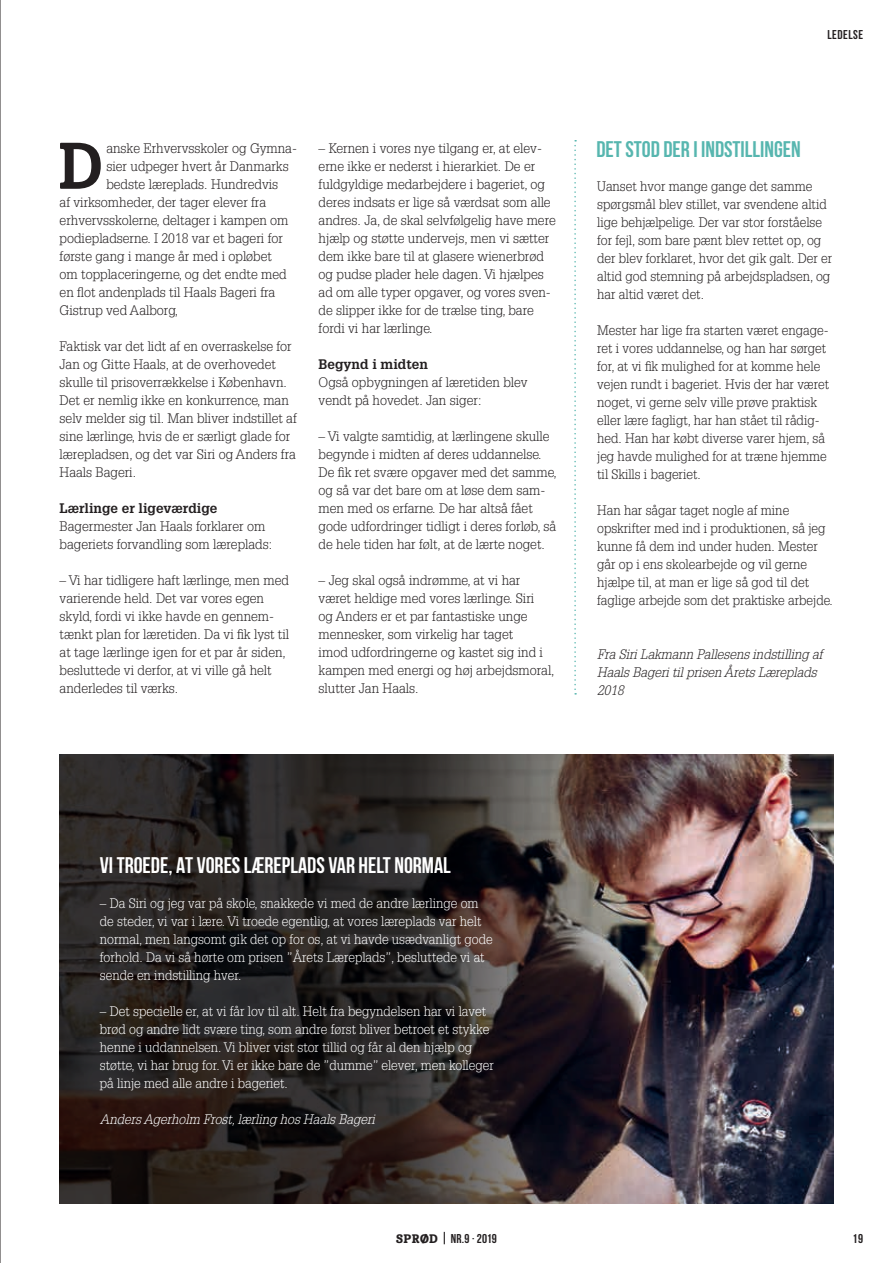
<style>
.page{position:relative;width:893px;height:1263px;background:#fff}
.page>*{position:absolute;margin:0;border:0;box-sizing:border-box;transform-origin:0 0}
.t1{font:63.75px "Cabrito Con Bol";color:#231f20}
.t2{font:700 22.5px "Bebas Neue";color:#fff}
.t3{font:700 22.5px "Bebas Neue";color:#57b6af}
.t4{font:300 13.5px/18px "Glypha LT Std";color:#231f20}
.t5{font:300 13.5px/18px "Glypha LT Std";color:#fff}
.t6{font:italic 300 13.5px/18px "Glypha LT Std";color:#231f20}
.t7{font:italic 300 13.5px "Glypha LT Std";color:#fff}
.t8{font:700 13.5px "Glypha LT Std";color:#231f20}
.t9{font:700 12.75px "Bebas Neue";letter-spacing:.04em;color:#231f20}
.s1{font-family:"Cabrito Con Ex B";font-weight:400;font-size:12px}
</style>
<div class="page">
<img style="left:715px;top:754px;width:118px;height:449px">
<svg style="left:60px;top:754px;width:655px;height:449px;background:#352d2d"></svg>
<svg style="left:574px;top:140px;width:2px;height:554px"></svg>
<svg style="left:444px;top:1232px;width:1px;height:12px"></svg>
<hr style="left:0;top:0;width:1px;height:1263px;background:#231f20">
<p class="t9" style="left:827px;top:28px;width:37px">LEDELSE</p>
<p class="t4" style="left:106px;top:139px;width:192px">anske Erhvervsskoler og Gymna-</p>
<h2 class="t3" style="left:596px;top:137px;width:206px">DET STOD DER I INDSTILLINGEN</h2>
<p class="t4" style="left:106px;top:157px;width:184px">sier udpeger hvert år Danmarks</p>
<p class="t4" style="left:106px;top:175px;width:173px">bedste læreplads. Hundredvis</p>
<p class="t4" style="left:60px;top:193px;width:208px">af virksomheder, der tager elever fra</p>
<p class="t4" style="left:60px;top:211px;width:230px">erhvervsskolerne, deltager i kampen om</p>
<p class="t4" style="left:60px;top:229px;width:225px">podiepladserne. I 2018 var et bageri for</p>
<p class="t4" style="left:60px;top:247px;width:214px">første gang i mange år med i opløbet</p>
<p class="t4" style="left:60px;top:265px;width:229px">om topplaceringerne, og det endte med</p>
<p class="t4" style="left:60px;top:283px;width:217px">en flot andenplads til Haals Bageri fra</p>
<p class="t4" style="left:60px;top:301px;width:120px">Gistrup ved Aalborg,</p>
<p class="t4" style="left:60px;top:337px;width:239px">Faktisk var det lidt af en overraskelse for Jan og Gitte Haals, at de overhovedet skulle til prisoverrækkelse i København.<br>Det er nemlig ikke en konkurrence, man selv melder sig til. Man bliver indstillet af sine lærlinge, hvis de er særligt glade for lærepladsen, og det var Siri og Anders fra Haals Bageri.</p>
<p class="t8" style="left:60px;top:499px;width:159px">Lærlinge er ligeværdige</p>
<p class="t4" style="left:60px;top:517px;width:214px">Bagermester Jan Haals forklarer om bageriets forvandling som læreplads:</p>
<p class="t4" style="left:60px;top:571px;width:231px">– Vi har tidligere haft lærlinge, men med varierende held. Det var vores egen skyld, fordi vi ikke havde en gennem&shy;tænkt plan for læretiden. Da vi fik lyst til at tage lærlinge igen for et par år siden, besluttede vi derfor, at vi ville gå helt anderledes til værks.</p>
<h1 class="t1" style="left:58px;top:126px;width:46px">D</h1>
<p class="t4" style="left:319px;top:139px;width:239px">– Kernen i vores nye tilgang er, at elev&shy;erne ikke er nederst i hierarkiet. De er fuldgyldige medarbejdere i bageriet, og deres indsats er lige så værdsat som alle andres. Ja, de skal selvfølgelig have mere hjælp og støtte undervejs, men vi sætter dem ikke bare til at glasere wienerbrød og pudse plader hele dagen. Vi hjælpes ad om alle typer opgaver, og vores sven&shy;de slipper ikke for de trælse ting, bare fordi vi har lærlinge.</p>
<p class="t8" style="left:319px;top:355px;width:111px">Begynd i midten</p>
<p class="t4" style="left:319px;top:373px;width:211px">Også opbygningen af læretiden blev vendt på hovedet. Jan siger:</p>
<p class="t4" style="left:319px;top:427px;width:240px">– Vi valgte samtidig, at lærlingene skulle begynde i midten af deres uddannelse.<br>De fik ret svære opgaver med det samme, og så var det bare om at løse dem sam&shy;men med os erfarne. De har altså fået gode udfordringer tidligt i deres forløb, så de hele tiden har følt, at de lærte noget.</p>
<p class="t4" style="left:319px;top:571px;width:238px">– Jeg skal også indrømme, at vi har været heldige med vores lærlinge. Siri<br>og Anders er et par fantastiske unge mennesker, som virkelig har taget<br>imod udfordringerne og kastet sig ind i kampen med energi og høj arbejdsmoral, slutter Jan Haals.</p>
<p class="t4" style="left:597px;top:177px;width:236px">Uanset hvor mange gange det samme spørgsmål blev stillet, var svendene altid lige behjælpelige. Der var stor forståelse for fejl, som bare pænt blev rettet op, og der blev forklaret, hvor det gik galt. Der er altid god stemning på arbejdspladsen, og har altid været det.</p>
<p class="t4" style="left:597px;top:321px;width:234px">Mester har lige fra starten været engage&shy;ret i vores uddannelse, og han har sørget for, at vi fik mulighed for at komme hele vejen rundt i bageriet. Hvis der har været noget, vi gerne selv ville prøve praktisk eller lære fagligt, har han stået til rådig&shy;hed. Han har købt diverse varer hjem, så jeg havde mulighed for at træne hjemme til Skills i bageriet.</p>
<p class="t4" style="left:597px;top:501px;width:237px">Han har sågar taget nogle af mine opskrifter med ind i produktionen, så jeg kunne få dem ind under huden. Mester går op i ens skolearbejde og vil gerne hjælpe til, at man er lige så god til det faglige arbejde som det praktiske arbejde.</p>
<p class="t6" style="left:597px;top:645px;width:227px">Fra Siri Lakmann Pallesens indstilling af<br>Haals Bageri til prisen Årets Læreplads<br>2018</p>
<h2 class="t2" style="left:100px;top:852px;width:353px">VI TROEDE, AT VORES LÆREPLADS VAR HELT NORMAL</h2>
<p class="t5" style="left:100px;top:894px;width:394px">– Da Siri og jeg var på skole, snakkede vi med de andre lærlinge om de steder, vi var i lære. Vi troede egentlig, at vores læreplads var helt normal, men langsomt gik det op for os, at vi havde usædvanligt gode forhold. Da vi så hørte om prisen ”Årets Læreplads”, besluttede vi at sende en indstilling hver.</p>
<p class="t5" style="left:100px;top:1002px;width:395px">– Det specielle er, at vi får lov til alt. Helt fra begyndelsen har vi lavet brød og andre lidt svære ting, som andre først bliver betroet et stykke henne i uddannelsen. Vi bliver vist stor tillid og får al den hjælp og støtte, vi har brug for. Vi er ikke bare de ”dumme” elever, men kolleger på linje med alle andre i bageriet.</p>
<p class="t7" style="left:100px;top:1111px;width:277px">Anders Agerholm Frost, lærling hos Haals Bageri</p>
<p class="t9" style="left:396px;top:1231px;width:102px"><span class="s1">SPRØD</span> nr.9 · 2019</p>
<p class="t9" style="left:853px;top:1231px;width:12px">19</p>
</div>
